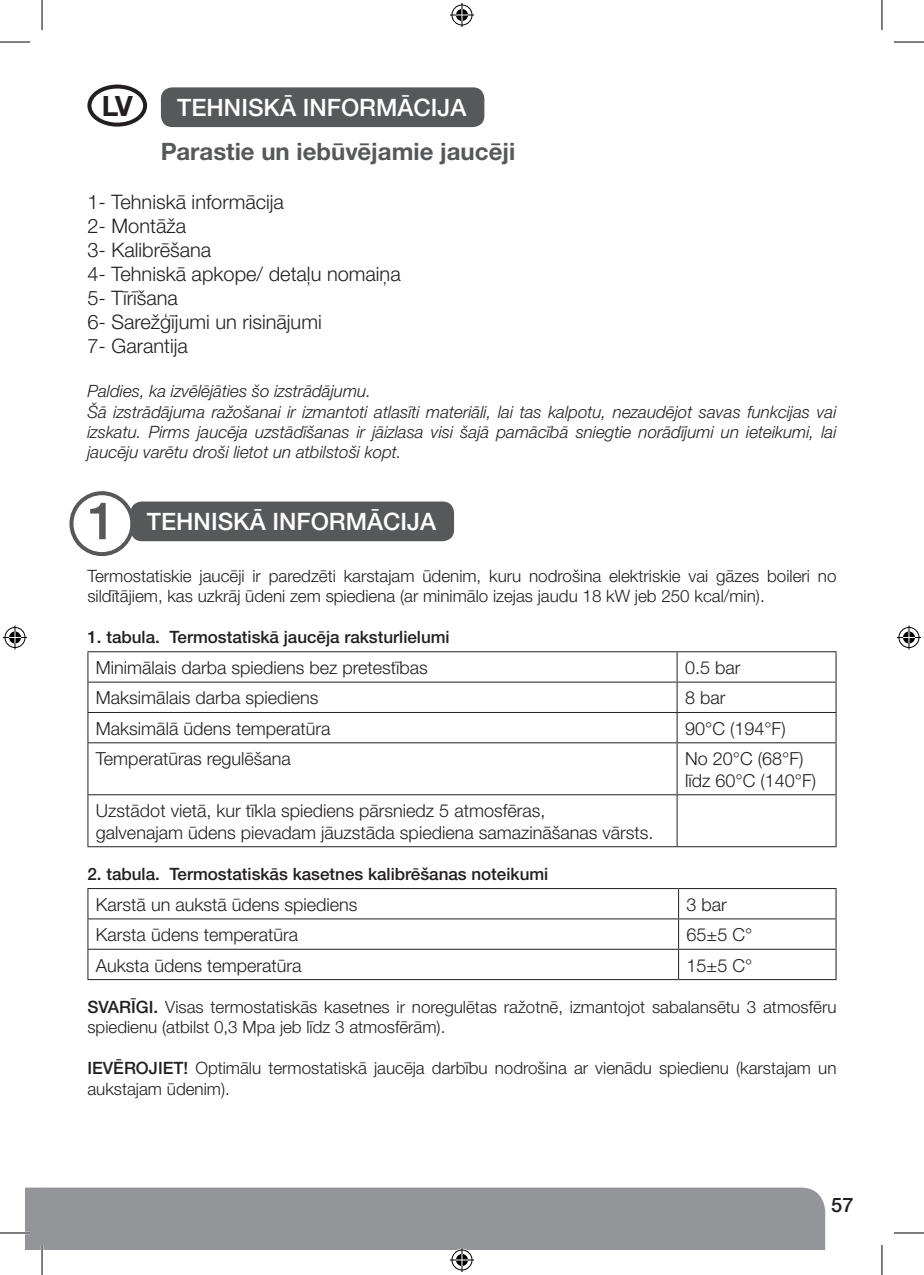
<style>
.page{position:relative;width:924px;height:1275px;background:#fff}
.page>*{position:absolute;margin:0;border:0;box-sizing:border-box;transform-origin:0 0}
.t1{font:500 52px "Helvetica Neue CE";color:#57585a}
.t2{font:700 28px "Helvetica Neue CE";color:#231f20}
.t3{font:500 24px "Helvetica Neue CE";color:#fff}
.t4{font:700 24px "Helvetica Neue CE";color:#57585a}
.t5{font:300 20px/24px "Helvetica Neue CE";color:#231f20}
.t6{font:500 20px "Helvetica Neue CE";color:#231f20}
.t7{font:300 18px/21.6px "Helvetica Neue CE";color:#231f20}
.t8{font:300 17px/20.4px "Helvetica Neue CE";color:#231f20}
.t9{font:italic 300 17px/20.4px "Helvetica Neue CE";color:#231f20}
.t10{font:500 17px "Helvetica Neue CE";color:#231f20}
.s1{font-weight:500}
</style>
<div class="page">
<svg style="left:25px;top:1187px;width:17px;height:63px"></svg>
<div style="left:42px;top:1187px;width:782px;height:63px;background:#939598"></div>
<div style="left:161px;top:87px;width:323px;height:40px;background:#57585a;border-radius:11px"></div>
<div style="left:130px;top:501px;width:324px;height:40px;background:#57585a;border-radius:11px"></div>
<hr style="left:87px;top:651px;width:589px;height:1px;background:#231f20">
<svg style="left:87px;top:652px;width:1px;height:29px"></svg>
<hr style="left:87px;top:681px;width:589px;height:1px;background:#231f20">
<hr style="left:87px;top:682px;width:1px;height:30px;background:#231f20">
<hr style="left:87px;top:712px;width:589px;height:1px;background:#231f20">
<svg style="left:87px;top:713px;width:1px;height:29px"></svg>
<hr style="left:87px;top:742px;width:589px;height:1px;background:#231f20">
<hr style="left:87px;top:743px;width:1px;height:51px;background:#231f20">
<hr style="left:87px;top:794px;width:589px;height:1px;background:#231f20">
<hr style="left:87px;top:795px;width:1px;height:51px;background:#231f20">
<hr style="left:87px;top:846px;width:589px;height:1px;background:#231f20">
<hr style="left:676px;top:651px;width:160px;height:1px;background:#231f20">
<svg style="left:676px;top:652px;width:1px;height:29px"></svg>
<svg style="left:835px;top:652px;width:1px;height:29px"></svg>
<hr style="left:676px;top:681px;width:160px;height:1px;background:#231f20">
<hr style="left:676px;top:682px;width:1px;height:30px;background:#231f20">
<hr style="left:835px;top:682px;width:1px;height:30px;background:#231f20">
<hr style="left:676px;top:712px;width:160px;height:1px;background:#231f20">
<svg style="left:676px;top:713px;width:1px;height:29px"></svg>
<svg style="left:835px;top:713px;width:1px;height:29px"></svg>
<hr style="left:676px;top:742px;width:160px;height:1px;background:#231f20">
<hr style="left:676px;top:743px;width:1px;height:51px;background:#231f20">
<hr style="left:835px;top:743px;width:1px;height:51px;background:#231f20">
<hr style="left:676px;top:794px;width:160px;height:1px;background:#231f20">
<hr style="left:676px;top:795px;width:1px;height:51px;background:#231f20">
<hr style="left:835px;top:795px;width:1px;height:51px;background:#231f20">
<hr style="left:676px;top:846px;width:160px;height:1px;background:#231f20">
<hr style="left:678px;top:888px;width:158px;height:1px;background:#231f20">
<hr style="left:678px;top:918px;width:158px;height:1px;background:#231f20">
<svg style="left:835px;top:889px;width:1px;height:59px"></svg>
<hr style="left:678px;top:948px;width:158px;height:1px;background:#231f20">
<hr style="left:835px;top:949px;width:1px;height:30px;background:#231f20">
<hr style="left:678px;top:979px;width:158px;height:1px;background:#231f20">
<hr style="left:87px;top:888px;width:591px;height:1px;background:#231f20">
<hr style="left:87px;top:918px;width:591px;height:1px;background:#231f20">
<svg style="left:87px;top:889px;width:1px;height:59px"></svg>
<hr style="left:87px;top:948px;width:591px;height:1px;background:#231f20">
<hr style="left:87px;top:949px;width:1px;height:30px;background:#231f20">
<hr style="left:677px;top:949px;width:1px;height:30px;background:#231f20">
<hr style="left:87px;top:979px;width:591px;height:1px;background:#231f20">
<div style="left:87px;top:85px;width:60px;height:42px;border:4px solid #231f20;border-radius:50%"></div>
<div style="left:69px;top:491px;width:65px;height:65px;border:4px solid #57585a;border-radius:50%"></div>
<hr style="left:0;top:1231px;width:30px;height:3px;background:#fff">
<hr style="left:41px;top:1245px;width:2px;height:30px;background:#fff">
<hr style="left:0;top:42px;width:30px;height:1px;background:#000">
<hr style="left:893px;top:42px;width:30px;height:1px;background:#000">
<hr style="left:0;top:1232px;width:30px;height:1px;background:#000">
<hr style="left:893px;top:1232px;width:30px;height:1px;background:#000">
<hr style="left:42px;top:0;width:1px;height:30px;background:#000">
<hr style="left:42px;top:1245px;width:1px;height:30px;background:#000">
<hr style="left:881px;top:0;width:1px;height:30px;background:#000">
<hr style="left:881px;top:1245px;width:1px;height:30px;background:#000">
<svg style="left:450px;top:3px;width:24px;height:24px"></svg>
<svg style="left:450px;top:1248px;width:24px;height:24px"></svg>
<svg style="left:3px;top:625px;width:24px;height:24px"></svg>
<svg style="left:897px;top:625px;width:23px;height:24px"></svg>
<h2 class="t2" style="left:102px;top:89px;width:33px">LV</h2>
<h3 class="t3" style="left:177px;top:93px;width:290px">TEHNISKĀ INFORMĀCIJA</h3>
<h3 class="t4" style="left:161px;top:136px;width:356px">Parastie un iebūvējamie jaucēji</h3>
<p class="t5" style="left:87px;top:189px;width:315px">1- Tehniskā informācija<br>2- Montāža<br>3- Kalibrēšana<br>4- Tehniskā apkope/ detaļu nomaiņa<br>5- Tīrīšana<br>6- Sarežģījumi un risinājumi<br>7- Garantija</p>
<p class="t9" style="left:87px;top:381px;width:750px">Paldies, ka izvēlējāties šo izstrādājumu.<br>Šā izstrādājuma ražošanai ir izmantoti atlasīti materiāli, lai tas kalpotu, nezaudējot savas funkcijas vai izskatu. Pirms jaucēja uzstādīšanas ir jāizlasa visi šajā pamācībā sniegtie norādījumi un ieteikumi, lai jaucēju varētu droši lietot un atbilstoši kopt.</p>
<h1 class="t1" style="left:87px;top:489px;width:30px">1</h1>
<h3 class="t3" style="left:147px;top:507px;width:30px">Tehniskā</h3>
<h3 class="t3" style="left:272px;top:507px;width:16px">informācija</h3>
<p class="t8" style="left:87px;top:566px;width:750px">Termostatiskie jaucēji ir paredzēti karstajam ūdenim, kuru nodrošina elektriskie vai gāzes boileri no sildītājiem, kas uzkrāj ūdeni zem spiediena (ar minimālo izejas jaudu 18 kW jeb 250 kcal/min).</p>
<p class="t10" style="left:87px;top:627px;width:363px">1. tabula. Termostatiskā jaucēja raksturlielumi</p>
<p class="t7" style="left:96px;top:657px;width:333px">Minimālais darba spiediens bez pretestības</p>
<p class="t7" style="left:684px;top:657px;width:57px">0.5 bar</p>
<p class="t7" style="left:96px;top:687px;width:224px">Maksimālais darba spiediens</p>
<p class="t7" style="left:684px;top:687px;width:42px">8 bar</p>
<p class="t7" style="left:96px;top:717px;width:236px">Maksimālā ūdens temperatūra</p>
<p class="t7" style="left:684px;top:717px;width:102px">90°C (194°F)</p>
<p class="t7" style="left:96px;top:748px;width:196px">Temperatūras regulēšana</p>
<p class="t7" style="left:684px;top:748px;width:132px">No 20°C (68°F) līdz 60°C (140°F)</p>
<p class="t7" style="left:96px;top:800px;width:559px">Uzstādot vietā, kur tīkla spiediens pārsniedz 5 atmosfēras,<br>galvenajam ūdens pievadam jāuzstāda spiediena samazināšanas vārsts.</p>
<p class="t10" style="left:87px;top:863px;width:462px">2. tabula. Termostatiskās kasetnes kalibrēšanas noteikumi</p>
<p class="t7" style="left:96px;top:893px;width:263px">Karstā un aukstā ūdens spiediens</p>
<p class="t7" style="left:686px;top:893px;width:42px">3 bar</p>
<p class="t7" style="left:96px;top:924px;width:204px">Karsta ūdens temperatūra</p>
<p class="t7" style="left:686px;top:924px;width:67px">65±5 C°</p>
<p class="t7" style="left:96px;top:954px;width:207px">Auksta ūdens temperatūra</p>
<p class="t7" style="left:686px;top:954px;width:67px">15±5 C°</p>
<p class="t8" style="left:87px;top:996px;width:750px"><span class="s1">SVARĪGI.</span> Visas termostatiskās kasetnes ir noregulētas ražotnē, izmantojot sabalansētu 3 atmosfēru spiedienu (atbilst 0,3 Mpa jeb līdz 3 atmosfērām).</p>
<p class="t8" style="left:87px;top:1057px;width:750px"><span class="s1">IEVĒROJIET!</span> Optimālu termostatiskā jaucēja darbību nodrošina ar vienādu spiedienu (karstajam un aukstajam ūdenim).</p>
<p class="t6" style="left:830px;top:1192px;width:24px">57</p>
</div>
